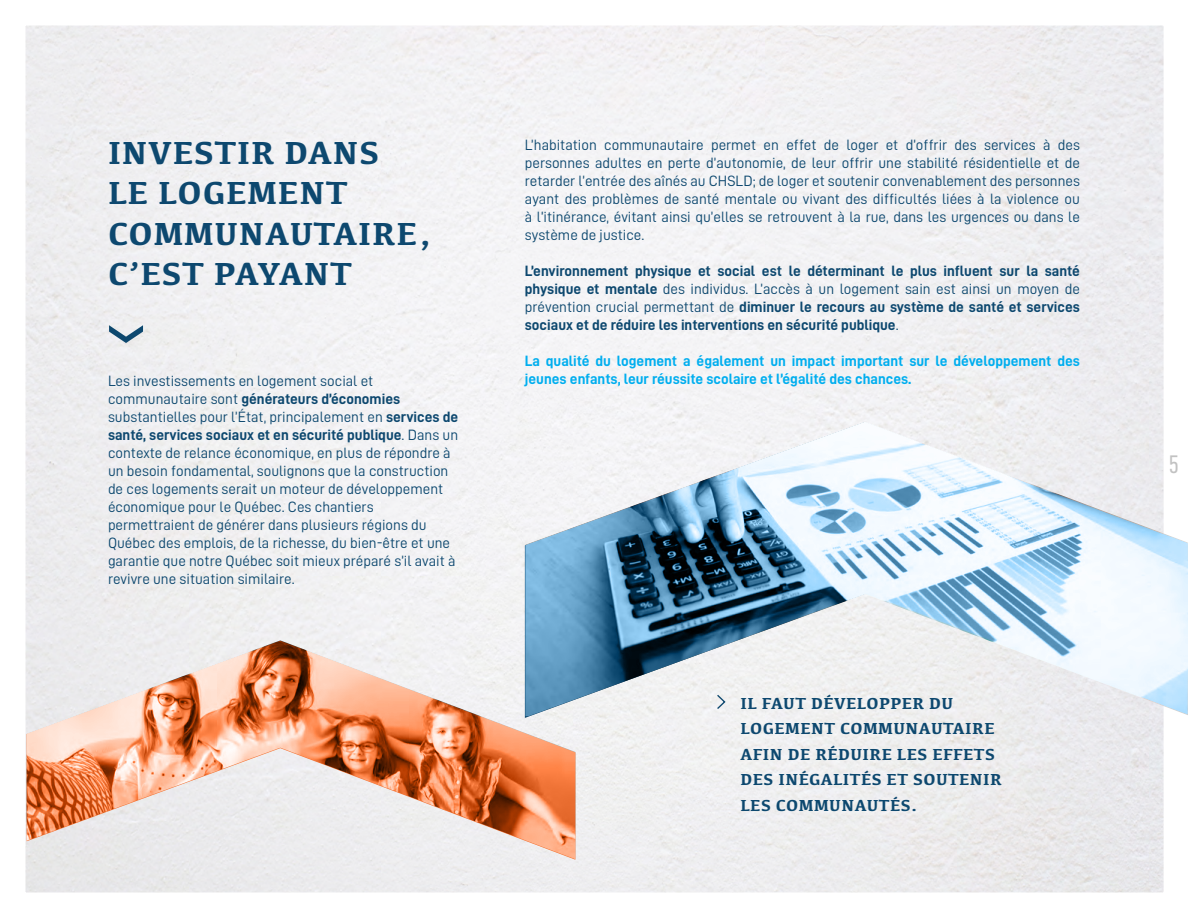
<style>
.page{position:relative;width:1188px;height:918px;background:#fff}
.page>*{position:absolute;margin:0;border:0;box-sizing:border-box;transform-origin:0 0}
.t1{font:700 33px/40.5px "Kefa";letter-spacing:.03em;color:#0d486f}
.t2{font:25.5px "D DIN Condensed";color:#c2c2c2}
.t3{font:700 16.5px/25.5px "Kefa";letter-spacing:.03em;color:#0d486f}
.t4{font:15px/18px "D DIN";color:#0d486f}
.t5{font:15px/18px "D DIN Bold";color:#0d486f}
.t6{font:15px/18px "D DIN Bold";color:#00aeef}
.s1{font-family:"D DIN"}
.s2{font-family:"D DIN Bold"}
</style>
<div class="page">
<div style="left:25px;top:25px;width:1139px;height:868px;background:#f0f0f1"></div>
<img style="left:525px;top:422px;width:663px;height:294px">
<svg style="left:109px;top:325px;width:34px;height:18px"></svg>
<svg style="left:716px;top:693px;width:11px;height:17px"></svg>
<img style="left:27px;top:640px;width:548px;height:219px">
<h1 class="t1" style="left:108px;top:131px;width:326px">INVESTIR DANS<br>LE LOGEMENT<br>COMMUNAUTAIRE,<br>C’EST PAYANT</h1>
<p class="t4" style="left:108px;top:371px;width:267px">Les investissements en logement social et</p>
<p class="t5" style="left:108px;top:389px;width:294px"><span class="s1">communautaire sont</span> générateurs d’économies</p>
<p class="t4" style="left:108px;top:407px;width:352px">substantielles pour l’État, principalement en <span class="s2">services de</span></p>
<p class="t5" style="left:108px;top:425px;width:352px">santé, services sociaux et en sécurité publique<span class="s1">. Dans un</span></p>
<p class="t4" style="left:108px;top:443px;width:349px">contexte de relance économique, en plus de répondre à un besoin fondamental, soulignons que la construction de ces logements serait un moteur de développement économique pour le Québec. Ces chantiers permettraient de générer dans plusieurs régions du Québec des emplois, de la richesse, du bien-être et une garantie que notre Québec soit mieux préparé s’il avait à revivre une situation similaire.</p>
<p class="t4" style="left:525px;top:136px;width:557px;text-align:justify">L’habitation communautaire permet en effet de loger et d’offrir des services à des personnes adultes en perte d’autonomie, de leur offrir une stabilité résidentielle et de retarder l’entrée des aînés au CHSLD; de loger et soutenir convenablement des personnes ayant des problèmes de santé mentale ou vivant des difficultés liées à la violence ou à l’itinérance, évitant ainsi qu’elles se retrouvent à la rue, dans les urgences ou dans le système de justice.</p>
<p class="t5" style="left:525px;top:262px;width:557px">L’environnement physique et social est le déterminant le plus influent sur la santé</p>
<p class="t4" style="left:525px;top:280px;width:557px"><span class="s2">physique et mentale</span> des individus. L’accès à un logement sain est ainsi un moyen de</p>
<p class="t5" style="left:525px;top:298px;width:557px"><span class="s1">prévention crucial permettant de</span> diminuer le recours au système de santé et services sociaux et de réduire les interventions en sécurité publique<span class="s1">.</span></p>
<p class="t6" style="left:525px;top:352px;width:557px">La qualité du logement a également un impact important sur le développement des jeunes enfants, leur réussite scolaire et l’égalité des chances.</p>
<p class="t3" style="left:741px;top:690px;width:263px">IL FAUT DÉVELOPPER DU<br>LOGEMENT COMMUNAUTAIRE<br>AFIN DE RÉDUIRE LES EFFETS<br>DES INÉGALITÉS ET SOUTENIR<br>LES COMMUNAUTÉS.</p>
<h2 class="t2" style="left:1169px;top:450px;width:12px">5</h2>
</div>
